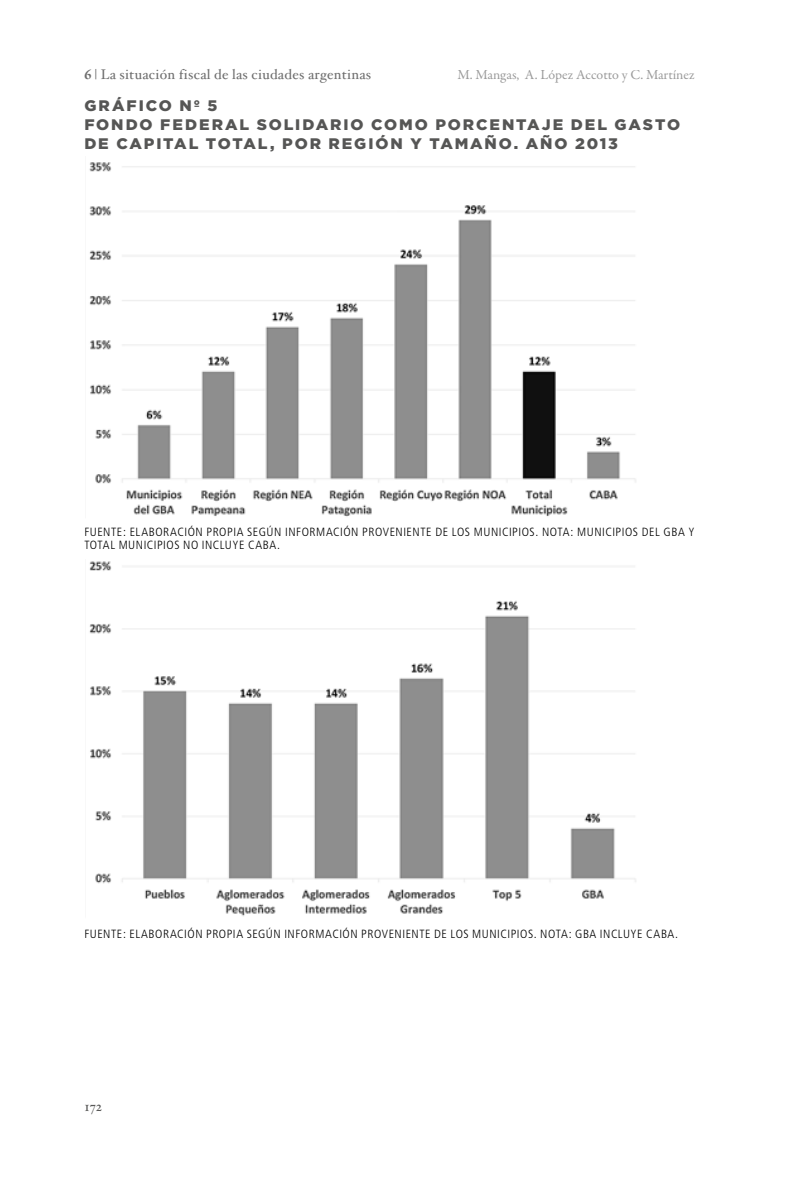
<style>
.page{position:relative;width:794px;height:1191px;background:#fff}
.page>*{position:absolute;margin:0;border:0;box-sizing:border-box;transform-origin:0 0}
.t1{font:900 15.22px/19.2px "Gotham";letter-spacing:.12em;color:#565655}
.t2{font:14px "Hoefler Text";letter-spacing:.02em;color:#6e6e6e}
.t3{font:14px "Garamond Premr Pro";color:#6e6e6e}
.t4{font:14px "Hoefler Text";color:#565655}
.t5{font:300 condensed 11.9px/12.2px "Frutiger";letter-spacing:.045em;color:#000}
.s1{font-family:"Garamond Premr Pro";font-weight:700}
</style>
<div class="page">
<img style="left:89px;top:162px;width:547px;height:754px">
<div style="left:84px;top:527px;width:610px;height:31px;background:#fff"></div>
<p class="t2" style="left:84px;top:66px;width:288px"><span class="s1">6</span> | La situación fiscal de las ciudades argentinas</p>
<p class="t3" style="left:457px;top:67px;width:239px">M. Mangas, A. López Accotto y C. Martínez</p>
<p class="t1" style="left:84px;top:95px;width:597px">GRÁFICO Nº 5<br>FONDO FEDERAL SOLIDARIO COMO PORCENTAJE DEL GASTO<br>DE CAPITAL TOTAL, POR REGIÓN Y TAMAÑO. AÑO 2013</p>
<p class="t5" style="left:84px;top:526px;width:612px">FUENTE: ELABORACIÓN PROPIA SEGÚN INFORMACIÓN PROVENIENTE DE LOS MUNICIPIOS. NOTA: M UNICIPIOS DEL GBA Y<br>TOTAL M UNICIPIOS NO INCLUYE CABA</p>
<p class="t5" style="left:277px;top:538px;width:4px">.</p>
<p class="t5" style="left:84px;top:928px;width:570px">FUENTE: ELABORACIÓN PROPIA SEGÚN INFORMACIÓN PROVENIENTE DE LOS MUNICIPIOS. NOTA: GBA INCLUYE CABA</p>
<p class="t5" style="left:675px;top:928px;width:4px">.</p>
<p class="t4" style="left:84px;top:1098px;width:19px">172</p>
</div>
